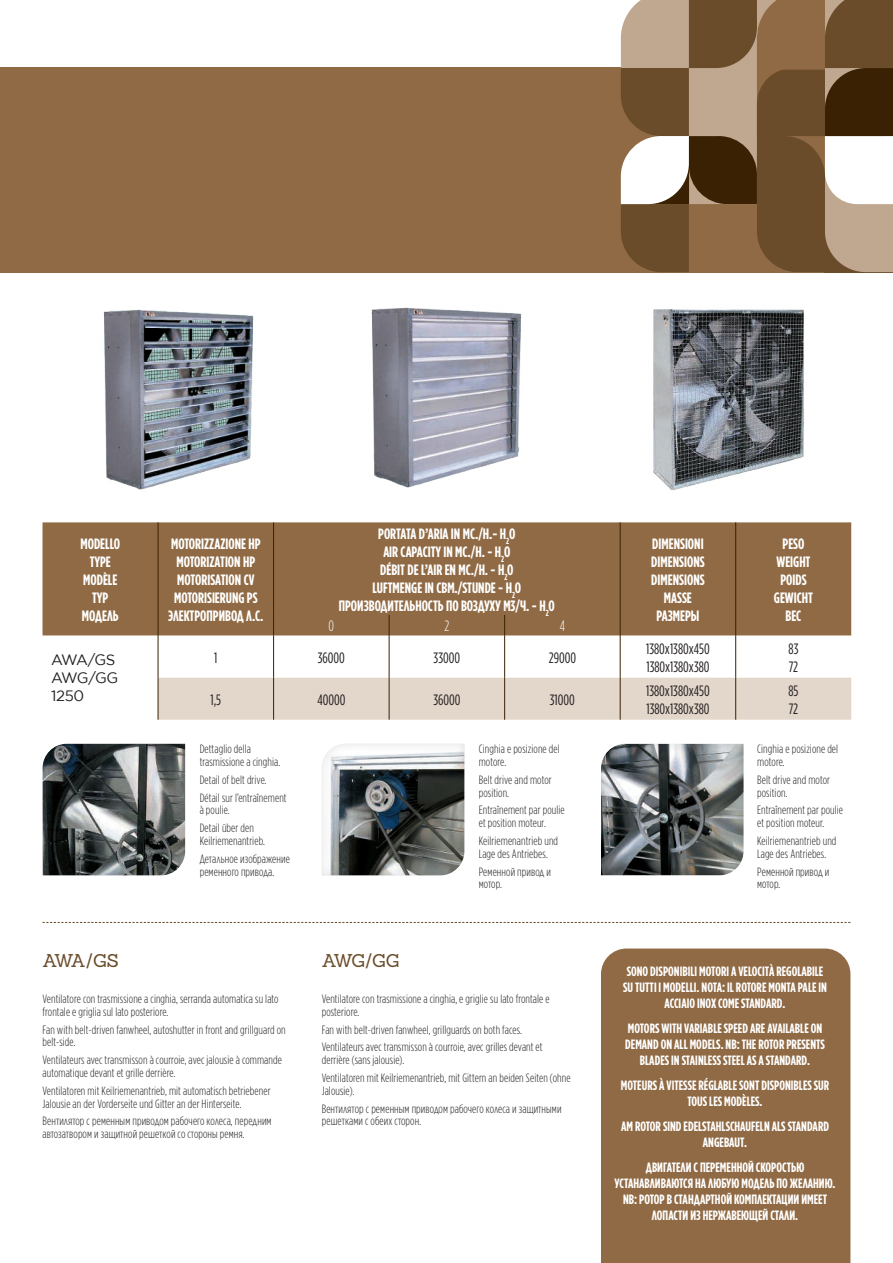
<style>
.page{position:relative;width:893px;height:1263px;background:#fff}
.page>*{position:absolute;margin:0;border:0;box-sizing:border-box;transform-origin:0 0}
.t1{font:18px "Sanchez";letter-spacing:-.125em;color:#6a4c2a}
.t2{font:700 15px/18px "Gotham Cond";color:#fff;text-align:center}
.t3{font:15px/18px "Gotham Cond";color:#231f20}
.t4{font:15px/18px "Gotham";letter-spacing:-.02em;color:#231f20}
.t5{font:300 15px "Gotham Condensed";color:#fff}
.t6{font:700 13.5px/16.2px "Gotham Condensed";color:#fff;text-align:center}
.t7{font:700 13.5px/16.2px "Gotham Cond";color:#fff;text-align:center}
.t8{font:300 12px/12.8px "Gotham Cond";letter-spacing:.01em;color:#231f20}
</style>
<div class="page">
<div style="left:0;top:67px;width:884px;height:205px;background:#906a44"></div>
<svg style="left:621px;top:0;width:272px;height:272px;background:#8c7356"></svg>
<div style="left:43px;top:522px;width:808px;height:114px;background:#906a44"></div>
<svg style="left:157px;top:636px;width:694px;height:84px"></svg>
<div style="left:159px;top:678px;width:692px;height:42px;background:#e3d6ca"></div>
<hr style="left:158px;top:522px;width:1px;height:93px;background:#3a2103">
<svg style="left:158px;top:615px;width:1px;height:21px"></svg>
<hr style="left:158px;top:636px;width:1px;height:42px;background:#3a2103">
<hr style="left:158px;top:678px;width:1px;height:42px;background:#3a2103">
<hr style="left:273px;top:522px;width:1px;height:93px;background:#3a2103">
<hr style="left:620px;top:522px;width:1px;height:93px;background:#3a2103">
<hr style="left:735px;top:522px;width:1px;height:93px;background:#3a2103">
<svg style="left:735px;top:615px;width:1px;height:21px"></svg>
<svg style="left:273px;top:615px;width:1px;height:21px"></svg>
<svg style="left:389px;top:615px;width:1px;height:21px"></svg>
<svg style="left:504px;top:615px;width:1px;height:21px"></svg>
<svg style="left:620px;top:615px;width:1px;height:21px"></svg>
<hr style="left:273px;top:636px;width:1px;height:42px;background:#3a2103">
<hr style="left:389px;top:636px;width:1px;height:42px;background:#3a2103">
<hr style="left:504px;top:636px;width:1px;height:42px;background:#3a2103">
<hr style="left:620px;top:636px;width:1px;height:42px;background:#3a2103">
<hr style="left:735px;top:636px;width:1px;height:42px;background:#3a2103">
<hr style="left:273px;top:678px;width:1px;height:42px;background:#3a2103">
<hr style="left:389px;top:678px;width:1px;height:42px;background:#3a2103">
<hr style="left:504px;top:678px;width:1px;height:42px;background:#3a2103">
<hr style="left:620px;top:678px;width:1px;height:42px;background:#3a2103">
<hr style="left:735px;top:678px;width:1px;height:42px;background:#3a2103">
<svg style="left:43px;top:922px;width:807px;height:1px"></svg>
<div style="left:41px;top:743px;width:144px;height:133px;background:#231f20;opacity:.15"></div>
<div style="left:321px;top:743px;width:144px;height:133px;background:#231f20;opacity:.15"></div>
<div style="left:600px;top:743px;width:144px;height:133px;background:#231f20;opacity:.15"></div>
<img style="left:103px;top:309px;width:151px;height:181px">
<img style="left:371px;top:307px;width:151px;height:181px">
<img style="left:653px;top:309px;width:151px;height:181px">
<div style="left:601px;top:948px;width:249px;height:315px;background:#906a44"></div>
<p class="t2" style="left:80px;top:535px;width:41px">MODELLO<br>TYPE<br>MODÈLE<br>TYP<br>МОДЕЛЬ</p>
<p class="t2" style="left:168px;top:535px;width:97px">MOTORIZZAZIONE HP<br>MOTORIZATION HP<br>MOTORISATION CV<br>MOTORISIERUNG PS<br>ЭЛЕКТРОПРИВОД Л.С.</p>
<p class="t2" style="left:339px;top:524px;width:217px">PORTATA D’ARIA IN MC./H.- H<sub>2</sub>O<br>AIR CAPACITY IN MC./H. - H<sub>2</sub>O<br>DÉBIT DE L’AIR EN MC./H. - H<sub>2</sub>O<br>LUFTMENGE IN CBM./STUNDE - H<sub>2</sub>O<br>ПРОИЗВОДИТЕЛЬНОСТЬ ПО ВОЗДУХУ М3/Ч. - Н<sub>2</sub>О</p>
<p class="t2" style="left:651px;top:535px;width:55px">DIMENSIONI<br>DIMENSIONS<br>DIMENSIONS<br>MASSE<br>РАЗМЕРЫ</p>
<p class="t2" style="left:774px;top:535px;width:41px">PESO<br>WEIGHT<br>POIDS<br>GEWICHT<br>ВЕС</p>
<p class="t5" style="left:329px;top:617px;width:7px">0</p>
<p class="t5" style="left:444px;top:617px;width:6px">2</p>
<p class="t5" style="left:560px;top:617px;width:7px">4</p>
<p class="t4" style="left:51px;top:651px;width:69px">AWA/GS<br>AWG/GG<br>1250</p>
<p class="t3" style="left:214px;top:648px;width:5px">1</p>
<p class="t3" style="left:318px;top:648px;width:29px">36000</p>
<p class="t3" style="left:434px;top:648px;width:28px">33000</p>
<p class="t3" style="left:549px;top:648px;width:29px">29000</p>
<p class="t3" style="left:646px;top:639px;width:65px">1380x1380x450<br>1380x1380x380</p>
<p class="t3" style="left:789px;top:639px;width:11px">83<br>72</p>
<p class="t3" style="left:210px;top:690px;width:12px">1,5</p>
<p class="t3" style="left:317px;top:690px;width:30px">40000</p>
<p class="t3" style="left:433px;top:690px;width:29px">36000</p>
<p class="t3" style="left:550px;top:690px;width:27px">31000</p>
<p class="t3" style="left:646px;top:681px;width:65px">1380x1380x450<br>1380x1380x380</p>
<p class="t3" style="left:788px;top:681px;width:12px">85<br>72</p>
<p class="t8" style="left:200px;top:743px;width:82px">Dettaglio della trasmissione a cinghia.</p>
<p class="t8" style="left:200px;top:771px;width:88px;line-height:17.9px">Detail of belt drive.<br>Détail sur l’entraînement</p>
<p class="t8" style="left:200px;top:801px;width:56px;line-height:17.9px">à poulie.<br>Detail über den</p>
<p class="t8" style="left:200px;top:832px;width:92px;line-height:17.9px">Keilriemenantrieb.<br>Детальное изображение</p>
<p class="t8" style="left:200px;top:865px;width:76px">ременного привода.</p>
<p class="t8" style="left:479px;top:743px;width:82px">Cinghia e posizione del motore.</p>
<p class="t8" style="left:479px;top:773px;width:74px">Belt drive and motor position.</p>
<p class="t8" style="left:479px;top:804px;width:87px">Entraînement par poulie et position moteur.</p>
<p class="t8" style="left:479px;top:834px;width:81px">Keilriemenantrieb und<br>Lage des Antriebes.</p>
<p class="t8" style="left:479px;top:865px;width:74px">Ременной привод и мотор.</p>
<p class="t8" style="left:757px;top:743px;width:82px">Cinghia e posizione del motore.</p>
<p class="t8" style="left:757px;top:773px;width:74px">Belt drive and motor position.</p>
<p class="t8" style="left:757px;top:804px;width:87px">Entraînement par poulie et position moteur.</p>
<p class="t8" style="left:757px;top:834px;width:81px">Keilriemenantrieb und<br>Lage des Antriebes.</p>
<p class="t8" style="left:757px;top:865px;width:74px">Ременной привод и мотор.</p>
<h1 class="t1" style="left:43px;top:948px;width:78px">AWA/GS</h1>
<h1 class="t1" style="left:322px;top:948px;width:79px">AWG/GG</h1>
<p class="t8" style="left:43px;top:992px;width:238px">Ventilatore con trasmissione a cinghia, serranda automatica su lato frontale e griglia sul lato posteriore.</p>
<p class="t8" style="left:43px;top:1023px;width:245px">Fan with belt-driven fanwheel, autoshutter in front and grillguard on belt-side.</p>
<p class="t8" style="left:43px;top:1053px;width:241px">Ventilateurs avec transmisson à courroie, avec jalousie à commande automatique devant et grille derrière.</p>
<p class="t8" style="left:43px;top:1084px;width:230px">Ventilatoren mit Keilriemenantrieb, mit automatisch betriebener<br>Jalousie an der Vorderseite und Gitter an der Hinterseite.</p>
<p class="t8" style="left:43px;top:1115px;width:231px">Вентилятор с ременным приводом рабочего колеса, передним автозатвором и защитной решеткой со стороны ремня.</p>
<p class="t8" style="left:322px;top:992px;width:229px">Ventilatore con trasmissione a cinghia, e griglie su lato frontale e posteriore.</p>
<p class="t8" style="left:322px;top:1020px;width:222px;line-height:17.9px">Fan with belt-driven fanwheel, grillguards on both faces.<br>Ventilateurs avec transmisson à courroie, avec grilles devant et</p>
<p class="t8" style="left:322px;top:1051px;width:250px;line-height:17.9px">derrière (sans jalousie).<br>Ventilatoren mit Keilriemenantrieb, mit Gittern an beiden Seiten (ohne</p>
<p class="t8" style="left:322px;top:1081px;width:241px;line-height:17.9px">Jalousie).<br>Вентилятор с ременным приводом рабочего колеса и защитными</p>
<p class="t8" style="left:322px;top:1115px;width:101px">решетками с обеих сторон.</p>
<p class="t6" style="left:623px;top:962px;width:205px">SONO DISPONIBILI MOTORI A VELOCITÀ REGOLABILE<br>SU TUTTI I MODELLI. NOTA: IL ROTORE MONTA PALE IN<br>ACCIAIO INOX COME STANDARD.</p>
<p class="t6" style="left:625px;top:1020px;width:201px">MOTORS WITH VARIABLE SPEED ARE AVAILABLE ON<br>DEMAND ON ALL MODELS. NB: THE ROTOR PRESENTS<br>BLADES IN STAINLESS STEEL AS A STANDARD.</p>
<p class="t6" style="left:621px;top:1077px;width:210px">MOTEURS À VITESSE RÉGLABLE SONT DISPONIBLES SUR<br>TOUS LES MODÈLES.</p>
<p class="t6" style="left:621px;top:1118px;width:209px">AM ROTOR SIND EDELSTAHLSCHAUFELN ALS STANDARD<br>ANGEBAUT.</p>
<p class="t7" style="left:614px;top:1159px;width:223px">ДВИГАТЕЛИ С ПЕРЕМЕННОЙ СКОРОСТЬЮ УСТАНАВЛИВАЮТСЯ НА ЛЮБУЮ МОДЕЛЬ ПО ЖЕЛАНИЮ.<br>NB: РОТОР В СТАНДАРТНОЙ КОМПЛЕКТАЦИИ ИМЕЕТ ЛОПАСТИ ИЗ НЕРЖАВЕЮЩЕЙ СТАЛИ.</p>
</div>
